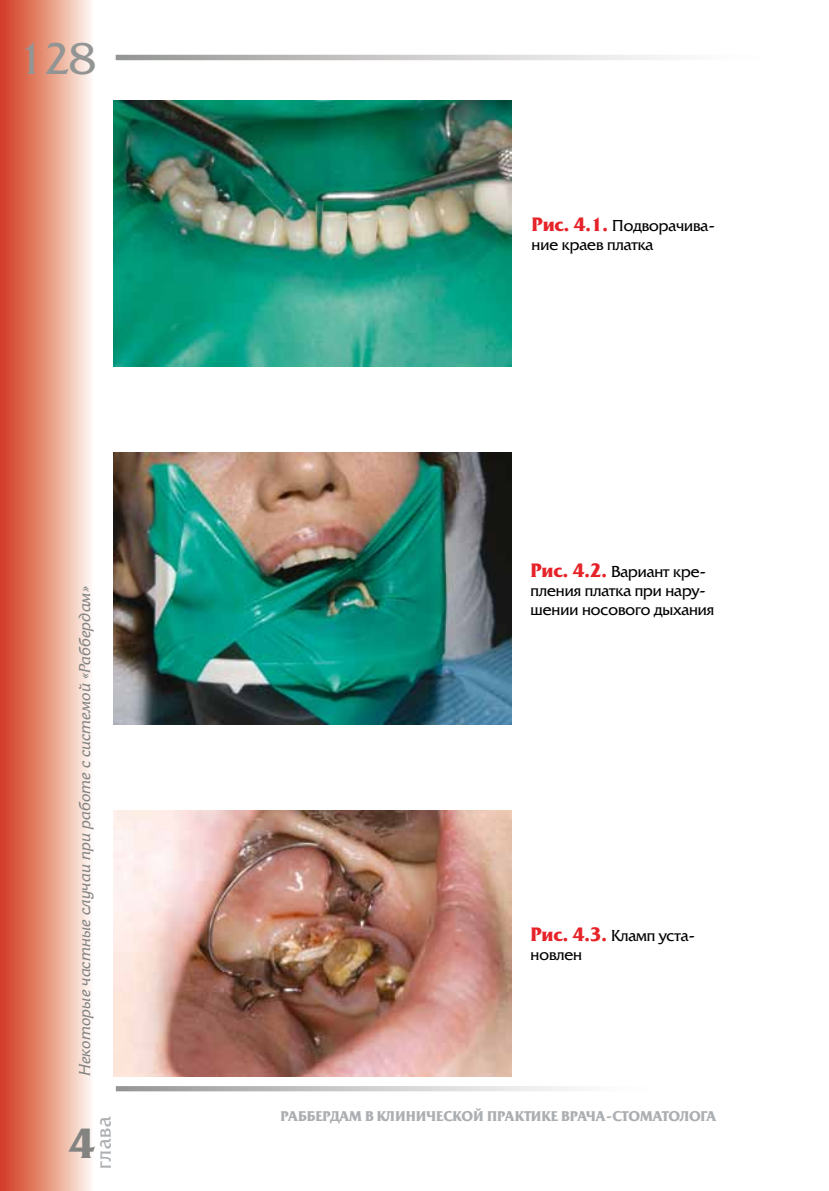
<style>
.page{position:relative;width:829px;height:1191px;background:#fff}
.page>*{position:absolute;margin:0;border:0;box-sizing:border-box;transform-origin:0 0}
.t1{font:43.75px "Friz Quadrata C";color:#939594}
.t2{font:700 42px "Friz Quadrata C";color:#838382}
.t3{font:21px "Friz Quadrata C";color:#acafb2}
.t4{font:15.75px/19.1px "Friz Quadrata C";color:#000}
.t5{font:italic 15.75px "Friz Quadrata C";letter-spacing:.01em;color:#838382}
.t6{font:700 14px "Friz Quadrata C";color:#acafb2}
.s1{font-weight:700;font-size:19.25px;color:#e52329}
</style>
<div class="page">
<svg style="left:116px;top:1086px;width:452px;height:5px;background:#c9c8c8"></svg>
<div style="left:0;top:0;width:94px;height:1191px;background:linear-gradient(to right,#d13618,#fef8ed)"></div>
<svg style="left:116px;top:55px;width:545px;height:5px;background:#c8c7c7"></svg>
<img style="left:113px;top:101px;width:398px;height:265px">
<img style="left:113px;top:810px;width:398px;height:266px">
<img style="left:113px;top:453px;width:398px;height:271px">
<h1 class="t1" style="left:17px;top:34px;width:81px">128</h1>
<p class="t5" style="left:76px;top:1076px;width:491px;rotate:-90deg">Некоторые частные случаи при работе с системой «Раббердам»</p>
<h3 class="t3" style="left:92px;top:1168px;width:55px;rotate:-90deg">глава</h3>
<h2 class="t2" style="left:69px;top:1118px;width:28px">4</h2>
<p class="t4" style="left:531px;top:217px;width:185px"><span class="s1">Рис. 4.1.</span> Подворачива&shy;ние краев платка</p>
<p class="t4" style="left:530px;top:562px;width:185px"><span class="s1">Рис. 4.2.</span> Вариант кре&shy;пления платка при нару&shy;шении носового дыхания</p>
<p class="t4" style="left:530px;top:926px;width:166px"><span class="s1">Рис. 4.3.</span> Кламп уста&shy;новлен</p>
<p class="t6" style="left:280px;top:1108px;width:437px">РАББЕРДАМ В КЛИНИЧЕСКОЙ ПРАКТИКЕ ВРАЧА-СТОМАТОЛОГА</p>
</div>
